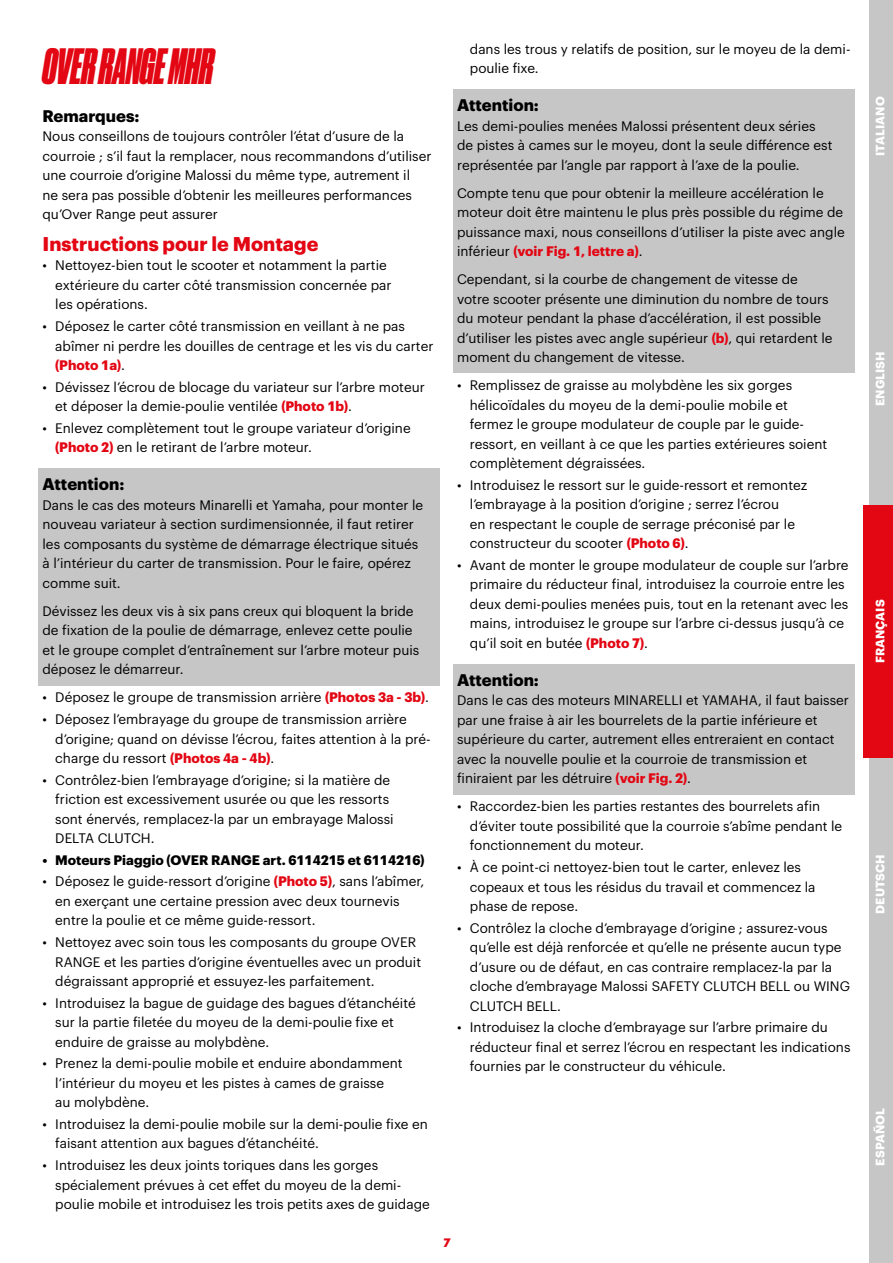
<style>
.page{position:relative;width:893px;height:1263px;background:#fff}
.page>*{position:absolute;margin:0;border:0;box-sizing:border-box;transform-origin:0 0}
.Titolo_iniziale_32_p{font:italic 48px "Druk Cond Super";color:#e30613}
.Sottotitolo_13_pt{font:700 19.5px "Graphik";color:#e30613}
.p-titoletto_note_big{font:700 16.5px "Graphik";color:#000}
.Titoletto_nel_testo{font:700 16.5px "Graphik";color:#000}
.p-testo_note_big{font:13.5px/19.5px "Graphik";color:#000}
.Testo_Normale_9_pt{font:13.5px/19.5px "Graphik";color:#000}
.t1{font:700 13.5px "Graphik";color:#000}
.t2{font:700 12px "Graphik";letter-spacing:.005em;color:#fff}
.t3{font:italic 700 12px "Graphik";color:#e30613}
.s1{font-weight:700;color:#e30613}
</style>
<div class="page">
<div style="left:870px;top:0;width:23px;height:253px;background:#c6c6c6"></div>
<div style="left:870px;top:253px;width:23px;height:252px;background:#c6c6c6"></div>
<div style="left:863px;top:505px;width:30px;height:253px;background:#e30613"></div>
<div style="left:870px;top:758px;width:23px;height:252px;background:#c6c6c6"></div>
<div style="left:870px;top:1010px;width:23px;height:253px;background:#c6c6c6"></div>
<div style="left:38px;top:468px;width:402px;height:34px;background:#c6c6c6"></div>
<div style="left:38px;top:490px;width:402px;height:109px;background:#c6c6c6"></div>
<div style="left:38px;top:596px;width:402px;height:89px;background:#c6c6c6"></div>
<div style="left:453px;top:89px;width:402px;height:33px;background:#c6c6c6"></div>
<div style="left:453px;top:111px;width:402px;height:70px;background:#c6c6c6"></div>
<div style="left:453px;top:178px;width:402px;height:89px;background:#c6c6c6"></div>
<div style="left:453px;top:265px;width:402px;height:108px;background:#c6c6c6"></div>
<div style="left:453px;top:664px;width:402px;height:33px;background:#c6c6c6"></div>
<div style="left:453px;top:686px;width:402px;height:108px;background:#c6c6c6"></div>
<p class="Titolo_iniziale_32_p" style="left:43px;top:36px;width:172px">OVER RANGE MHR</p>
<p class="Titoletto_nel_testo" style="left:43px;top:103px;width:99px">Remarques:</p>
<p class="Testo_Normale_9_pt" style="left:43px;top:125px;width:390px">Nous conseillons de toujours contrôler l’état d’usure de la courroie ; s’il faut la remplacer, nous recommandons d’utiliser une courroie d’origine Malossi du même type, autrement il<br>ne sera pas possible d’obtenir les meilleures performances qu’Over Range peut assurer</p>
<p class="Sottotitolo_13_pt" style="left:43px;top:229px;width:277px">Instructions pour le Montage</p>
<p class="p-testo_note_big" style="left:55px;top:255px;width:338px;text-indent:-13px">• Nettoyez-bien tout le scooter et notamment la partie extérieure du carter côté transmission concernée par les opérations.</p>
<p class="p-testo_note_big" style="left:55px;top:315px;width:380px;text-indent:-13px">• Déposez le carter côté transmission en veillant à ne pas abîmer ni perdre les douilles de centrage et les vis du carter <span class="s1">(Photo 1a)</span>.</p>
<p class="p-testo_note_big" style="left:55px;top:376px;width:371px;text-indent:-13px">• Dévissez l’écrou de blocage du variateur sur l’arbre moteur et déposer la demie-poulie ventilée <span class="s1">(Photo 1b)</span>.</p>
<p class="p-testo_note_big" style="left:55px;top:417px;width:357px;text-indent:-13px">• Enlevez complètement tout le groupe variateur d’origine <span class="s1">(Photo 2)</span> en le retirant de l’arbre moteur.</p>
<p class="p-titoletto_note_big" style="left:43px;top:472px;width:83px">Attention:</p>
<p class="p-testo_note_big" style="left:43px;top:494px;width:382px">Dans le cas des moteurs Minarelli et Yamaha, pour monter le nouveau variateur à section surdimensionnée, il faut retirer les composants du système de démarrage électrique situés à l’intérieur du carter de transmission. Pour le faire, opérez comme suit.</p>
<p class="p-testo_note_big" style="left:43px;top:600px;width:378px">Dévissez les deux vis à six pans creux qui bloquent la bride de fixation de la poulie de démarrage, enlevez cette poulie et le groupe complet d’entraînement sur l’arbre moteur puis déposez le démarreur.</p>
<p class="p-testo_note_big" style="left:43px;top:687px;width:388px">• Déposez le groupe de transmission arrière <span class="s1">(Photos 3a - 3b)</span>.</p>
<p class="p-testo_note_big" style="left:55px;top:708px;width:377px;text-indent:-13px">• Déposez l’embrayage du groupe de transmission arrière d’origine; quand on dévisse l’écrou, faites attention à la pré&shy;charge du ressort <span class="s1">(Photos 4a - 4b)</span>.</p>
<p class="p-testo_note_big" style="left:55px;top:769px;width:340px;text-indent:-13px">• Contrôlez-bien l’embrayage d’origine; si la matière de friction est excessivement usurée ou que les ressorts sont énervés, remplacez-la par un embrayage Malossi DELTA CLUTCH.</p>
<p class="t1" style="left:43px;top:849px;width:383px">• Moteurs Piaggio (OVER RANGE art. 6114215 et 6114216)</p>
<p class="p-testo_note_big" style="left:55px;top:871px;width:371px;text-indent:-13px">• Déposez le guide-ressort d’origine <span class="s1">(Photo 5)</span>, sans l’abîmer, en exerçant une certaine pression avec deux tournevis entre la poulie et ce même guide-ressort.</p>
<p class="p-testo_note_big" style="left:55px;top:931px;width:367px;text-indent:-13px">• Nettoyez avec soin tous les composants du groupe OVER<br>RANGE et les parties d’origine éventuelles avec un produit dégraissant approprié et essuyez-les parfaitement.</p>
<p class="p-testo_note_big" style="left:55px;top:992px;width:362px;text-indent:-13px">• Introduisez la bague de guidage des bagues d’étanchéité sur la partie filetée du moyeu de la demi-poulie fixe et enduire de graisse au molybdène.</p>
<p class="p-testo_note_big" style="left:55px;top:1052px;width:349px;text-indent:-13px">• Prenez la demi-poulie mobile et enduire abondamment l’intérieur du moyeu et les pistes à cames de graisse au molybdène.</p>
<p class="p-testo_note_big" style="left:55px;top:1113px;width:374px;text-indent:-13px">• Introduisez la demi-poulie mobile sur la demi-poulie fixe en faisant attention aux bagues d’étanchéité.</p>
<p class="p-testo_note_big" style="left:55px;top:1154px;width:376px;text-indent:-13px">• Introduisez les deux joints toriques dans les gorges spécialement prévues à cet effet du moyeu de la demi&shy;poulie mobile et introduisez les trois petits axes de guidage</p>
<p class="p-testo_note_big" style="left:470px;top:38px;width:382px">dans les trous y relatifs de position, sur le moyeu de la demi&shy;poulie fixe.</p>
<p class="p-titoletto_note_big" style="left:457px;top:92px;width:83px">Attention:</p>
<p class="p-testo_note_big" style="left:457px;top:115px;width:377px">Les demi-poulies menées Malossi présentent deux séries de pistes à cames sur le moyeu, dont la seule différence est représentée par l’angle par rapport à l’axe de la poulie.</p>
<p class="p-testo_note_big" style="left:457px;top:182px;width:389px">Compte tenu que pour obtenir la meilleure accélération le moteur doit être maintenu le plus près possible du régime de puissance maxi, nous conseillons d’utiliser la piste avec angle inférieur <span class="s1">(voir Fig. 1, lettre a)</span>.</p>
<p class="p-testo_note_big" style="left:457px;top:268px;width:377px">Cependant, si la courbe de changement de vitesse de votre scooter présente une diminution du nombre de tours du moteur pendant la phase d’accélération, il est possible d’utiliser les pistes avec angle supérieur <span class="s1">(b)</span>, qui retardent le moment du changement de vitesse.</p>
<p class="p-testo_note_big" style="left:470px;top:374px;width:359px;text-indent:-13px">• Remplissez de graisse au molybdène les six gorges hélicoïdales du moyeu de la demi-poulie mobile et fermez le groupe modulateur de couple par le guide&shy;ressort, en veillant à ce que les parties extérieures soient complètement dégraissées.</p>
<p class="p-testo_note_big" style="left:470px;top:474px;width:339px;text-indent:-13px">• Introduisez le ressort sur le guide-ressort et remontez l’embrayage à la position d’origine ; serrez l’écrou<br>en respectant le couple de serrage préconisé par le constructeur du scooter <span class="s1">(Photo 6)</span>.</p>
<p class="p-testo_note_big" style="left:470px;top:554px;width:380px;text-indent:-13px">• Avant de monter le groupe modulateur de couple sur l’arbre primaire du réducteur final, introduisez la courroie entre les deux demi-poulies menées puis, tout en la retenant avec les mains, introduisez le groupe sur l’arbre ci-dessus jusqu’à ce qu’il soit en butée <span class="s1">(Photo 7)</span>.</p>
<p class="p-titoletto_note_big" style="left:457px;top:667px;width:83px">Attention:</p>
<p class="p-testo_note_big" style="left:457px;top:690px;width:393px">Dans le cas des moteurs MINARELLI et YAMAHA, il faut baisser par une fraise à air les bourrelets de la partie inférieure et supérieure du carter, autrement elles entreraient en contact avec la nouvelle poulie et la courroie de transmission et finiraient par les détruire <span class="s1">(voir Fig. 2)</span>.</p>
<p class="p-testo_note_big" style="left:470px;top:796px;width:374px;text-indent:-13px">• Raccordez-bien les parties restantes des bourrelets afin d’éviter toute possibilité que la courroie s’abîme pendant le fonctionnement du moteur.</p>
<p class="p-testo_note_big" style="left:470px;top:856px;width:347px;text-indent:-13px">• À ce point-ci nettoyez-bien tout le carter, enlevez les copeaux et tous les résidus du travail et commencez la phase de repose.</p>
<p class="p-testo_note_big" style="left:470px;top:917px;width:382px;text-indent:-13px">• Contrôlez la cloche d’embrayage d’origine ; assurez-vous qu’elle est déjà renforcée et qu’elle ne présente aucun type d’usure ou de défaut, en cas contraire remplacez-la par la cloche d’embrayage Malossi SAFETY CLUTCH BELL ou WING CLUTCH BELL.</p>
<p class="p-testo_note_big" style="left:470px;top:1016px;width:382px;text-indent:-13px">• Introduisez la cloche d’embrayage sur l’arbre primaire du réducteur final et serrez l’écrou en respectant les indications fournies par le constructeur du véhicule.</p>
<p class="t3" style="left:443px;top:1234px;width:8px">7</p>
<p class="t2" style="left:871px;top:156px;width:61px;rotate:-90deg">ITALIANO</p>
<p class="t2" style="left:871px;top:406px;width:56px;rotate:-90deg">ENGLISH</p>
<p class="t2" style="left:871px;top:663px;width:65px;rotate:-90deg">FRANÇAIS</p>
<p class="t2" style="left:871px;top:914px;width:61px;rotate:-90deg">DEUTSCH</p>
<p class="t2" style="left:871px;top:1165px;width:59px;rotate:-90deg">ESPAÑOL</p>
</div>
